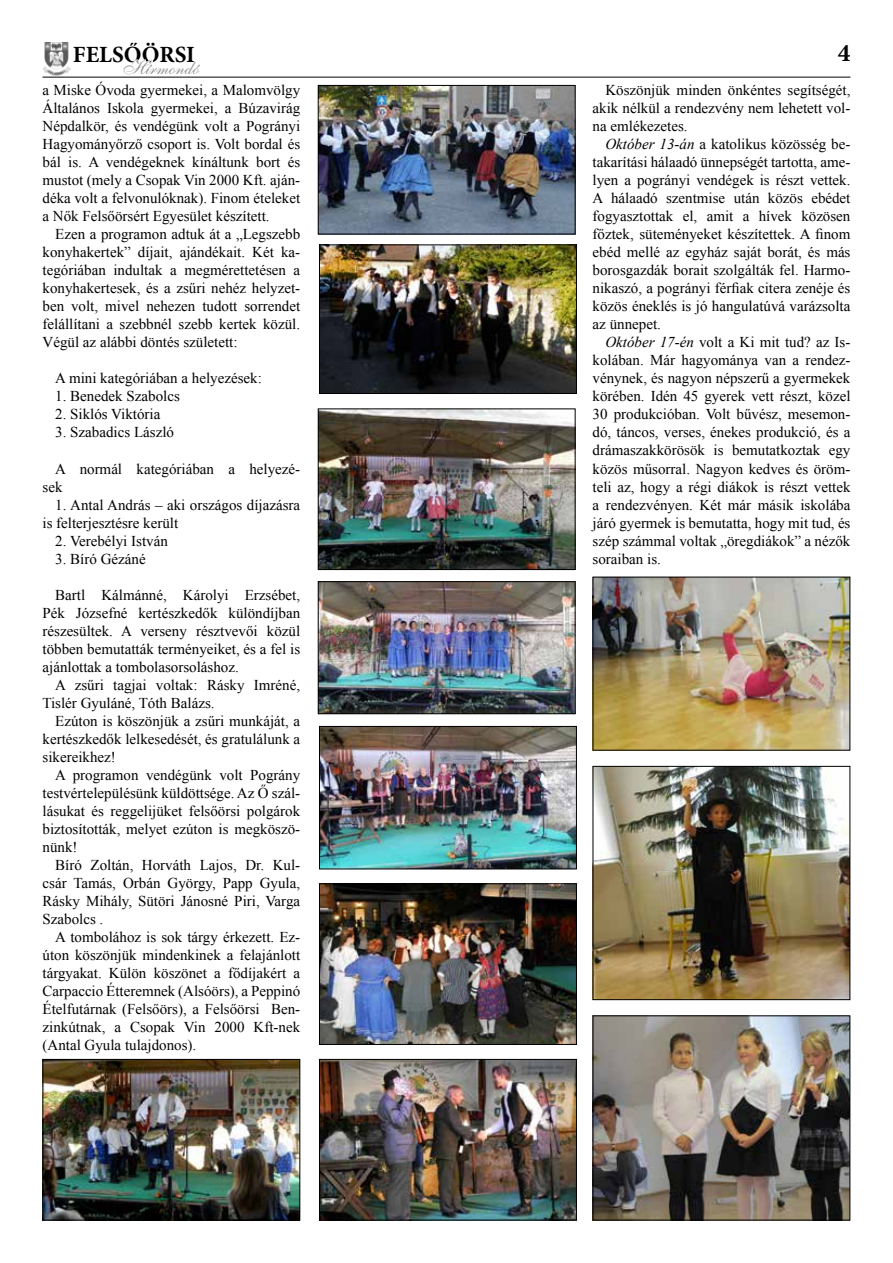
<style>
.page{position:relative;width:893px;height:1263px;background:#fff}
.page>*{position:absolute;margin:0;border:0;box-sizing:border-box;transform-origin:0 0}
.t1{font:700 25.35px "Minion Pro";color:#000}
.t2{font:700 23.25px "Minion Pro";color:#000}
.t3{font:20.25px "Shelley Allegro HU Normal";color:#939393}
.t4{font:15px/18px "Times New Roman";color:#000;text-align:justify}
.s1{font-style:italic}
</style>
<div class="page">
<svg style="left:123px;top:76px;width:78px;height:1px"></svg>
<img style="left:43px;top:43px;width:27px;height:33px">
<hr style="left:43px;top:77px;width:807px;height:1px;background:#000">
<img style="left:45px;top:1061px;width:253px;height:157px">
<div style="left:43px;top:1059px;width:257px;height:161px;border:1px solid #000"></div>
<img style="left:321px;top:885px;width:254px;height:158px">
<div style="left:319px;top:883px;width:258px;height:162px;border:1px solid #000"></div>
<img style="left:321px;top:1061px;width:254px;height:157px">
<div style="left:319px;top:1059px;width:258px;height:161px;border:1px solid #000"></div>
<img style="left:321px;top:246px;width:254px;height:146px">
<div style="left:319px;top:244px;width:258px;height:150px;border:1px solid #000"></div>
<img style="left:320px;top:410px;width:253px;height:158px">
<div style="left:318px;top:408px;width:257px;height:162px;border:1px solid #000"></div>
<img style="left:320px;top:583px;width:253px;height:129px">
<div style="left:318px;top:581px;width:257px;height:133px;border:1px solid #000"></div>
<img style="left:321px;top:728px;width:254px;height:139px">
<div style="left:319px;top:726px;width:258px;height:143px;border:1px solid #000"></div>
<img style="left:320px;top:87px;width:253px;height:145px">
<div style="left:318px;top:85px;width:257px;height:149px;border:1px solid #000"></div>
<img style="left:595px;top:579px;width:253px;height:169px">
<img style="left:595px;top:1017px;width:253px;height:201px">
<div style="left:593px;top:1015px;width:257px;height:205px;border:1px solid #000"></div>
<img style="left:595px;top:768px;width:253px;height:230px">
<div style="left:593px;top:766px;width:257px;height:234px;border:1px solid #000"></div>
<h2 class="t2" style="left:73px;top:38px;width:124px">FELSŐÖRSI</h2>
<h3 class="t3" style="left:122px;top:55px;width:79px">Hírmondó</h3>
<p class="t4" style="left:43px;top:81px;width:259px">a Miske Óvoda gyermekei, a Malomvölgy Általános Iskola gyermekei, a Búzavirág Népdalkör, és vendégünk volt a Pogrányi Hagyományőrző csoport is. Volt bordal és bál is. A vendégeknek kínáltunk bort és mustot (mely a Csopak Vin 2000 Kft. aján&shy;déka volt a felvonulóknak). Finom ételeket a Nők Felsőörsért Egyesület készített.</p>
<p class="t4" style="left:43px;top:225px;width:259px;text-indent:13px">Ezen a programon adtuk át a „Legszebb konyhakertek” díjait, ajándékait. Két ka&shy;tegóriában indultak a megmérettetésen a konyhakertesek, és a zsűri nehéz helyzet&shy;ben volt, mivel nehezen tudott sorrendet felállítani a szebbnél szebb kertek közül.<br>Végül az alábbi döntés született:</p>
<p class="t4" style="left:55px;top:369px;width:208px">A mini kategóriában a helyezések:</p>
<p class="t4" style="left:55px;top:387px;width:126px">1. Benedek Szabolcs</p>
<p class="t4" style="left:55px;top:405px;width:107px">2. Siklós Viktória</p>
<p class="t4" style="left:55px;top:423px;width:120px">3. Szabadics László</p>
<p class="t4" style="left:43px;top:459px;width:259px;text-indent:13px">A normál kategóriában a helyezé&shy;sek</p>
<p class="t4" style="left:43px;top:495px;width:259px;text-indent:13px">1. Antal András – aki országos díjazásra is felterjesztésre került</p>
<p class="t4" style="left:55px;top:531px;width:114px">2. Verebélyi István</p>
<p class="t4" style="left:55px;top:549px;width:92px">3. Bíró Gézáné</p>
<p class="t4" style="left:43px;top:585px;width:259px;text-indent:13px">Bartl Kálmánné, Károlyi Erzsébet, Pék Józsefné kertészkedők különdíjban részesültek. A verseny résztvevői közül többen bemutatták terményeiket, és a fel is ajánlottak a tombolasorsoláshoz.</p>
<p class="t4" style="left:43px;top:675px;width:259px;text-indent:13px">A zsűri tagjai voltak: Rásky Imréné,<br>Tislér Gyuláné, Tóth Balázs.</p>
<p class="t4" style="left:43px;top:711px;width:259px;text-indent:13px">Ezúton is köszönjük a zsűri munkáját, a kertészkedők lelkesedését, és gratulálunk a sikereikhez!</p>
<p class="t4" style="left:43px;top:765px;width:259px;text-indent:13px">A programon vendégünk volt Pográny testvértelepülésünk küldöttsége. Az Ő szál&shy;lásukat és reggelijüket felsőörsi polgárok biztosították, melyet ezúton is megköszö&shy;nünk!</p>
<p class="t4" style="left:43px;top:855px;width:259px;text-indent:13px">Bíró Zoltán, Horváth Lajos, Dr. Kul&shy;csár Tamás, Orbán György, Papp Gyula, Rásky Mihály, Sütöri Jánosné Piri, Varga Szabolcs .</p>
<p class="t4" style="left:43px;top:927px;width:259px;text-indent:13px">A tombolához is sok tárgy érkezett. Ez&shy;úton köszönjük mindenkinek a felajánlott tárgyakat. Külön köszönet a fődíjakért a Carpaccio Étteremnek (Alsóörs), a Peppinó Ételfutárnak (Felsőörs), a Felsőörsi Ben&shy;zinkútnak, a Csopak Vin 2000 Kft-nek (Antal Gyula tulajdonos).</p>
<h1 class="t1" style="left:838px;top:35px;width:14px">4</h1>
<p class="t4" style="left:593px;top:81px;width:259px;text-indent:13px">Köszönjük minden önkéntes segítségét, akik nélkül a rendezvény nem lehetett vol&shy;na emlékezetes.</p>
<p class="t4" style="left:593px;top:135px;width:259px;text-indent:13px"><span class="s1">Október 13-án</span> a katolikus közösség be&shy;takarítási hálaadó ünnepségét tartotta, ame&shy;lyen a pogrányi vendégek is részt vettek.<br>A hálaadó szentmise után közös ebédet fogyasztottak el, amit a hívek közösen főztek, süteményeket készítettek. A finom ebéd mellé az egyház saját borát, és más borosgazdák borait szolgálták fel. Harmo&shy;nikaszó, a pogrányi férfiak citera zenéje és közös éneklés is jó hangulatúvá varázsolta az ünnepet.</p>
<p class="t4" style="left:593px;top:333px;width:259px;text-indent:13px"><span class="s1">Október 17-én</span> volt a Ki mit tud? az Is&shy;kolában. Már hagyománya van a rendez&shy;vénynek, és nagyon népszerű a gyermekek körében. Idén 45 gyerek vett részt, közel 30 produkcióban. Volt bűvész, mesemon&shy;dó, táncos, verses, énekes produkció, és a drámaszakkörösök is bemutatkoztak egy közös műsorral. Nagyon kedves és öröm&shy;teli az, hogy a régi diákok is részt vettek a rendezvényen. Két már másik iskolába járó gyermek is bemutatta, hogy mit tud, és szép számmal voltak „öregdiákok” a nézők soraiban is.</p>
</div>
